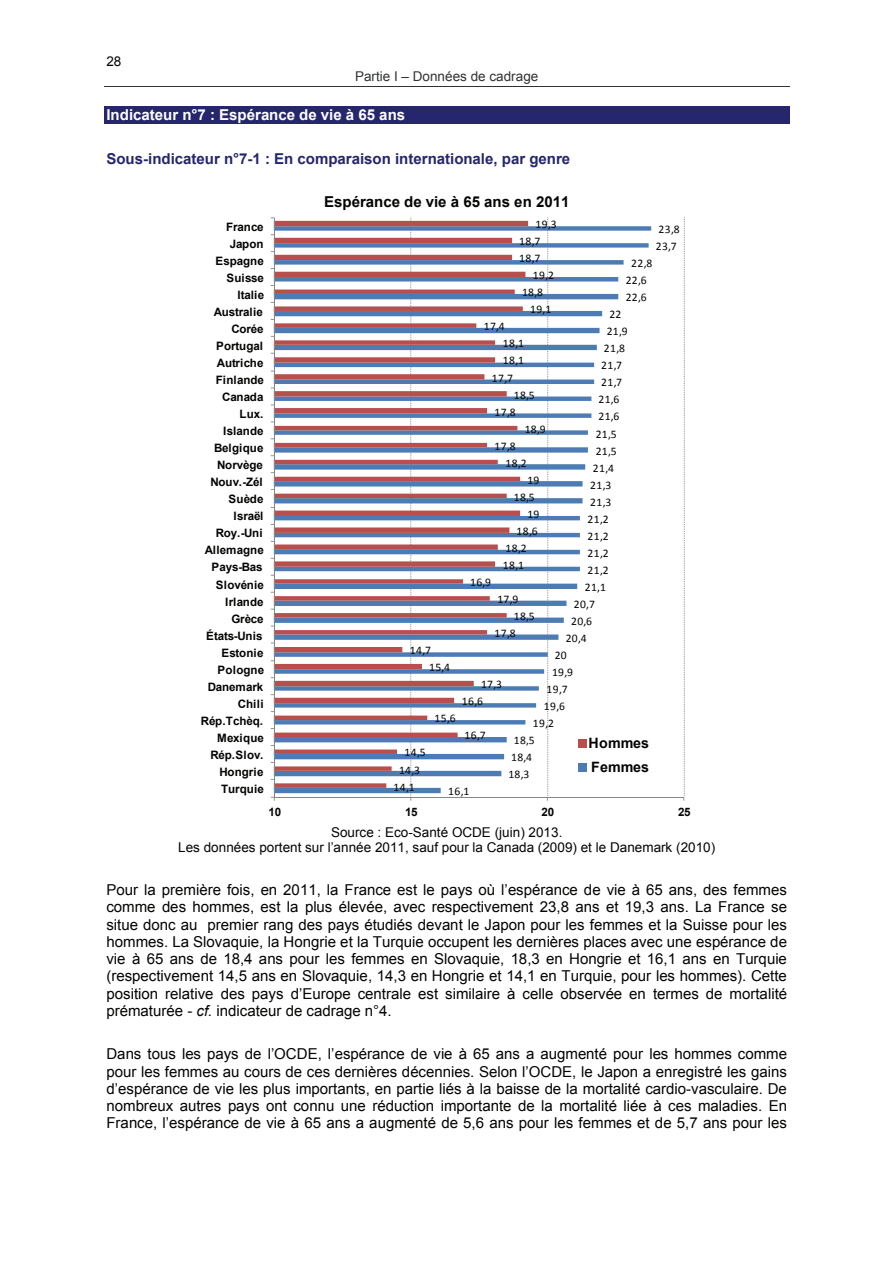
<style>
.page{position:relative;width:893px;height:1263px;background:#fff}
.page>*{position:absolute;margin:0;border:0;box-sizing:border-box;transform-origin:0 0}
.t1{font:15px/17.2px "Arial";color:#040503;text-align:justify}
.t2{font:700 15px "Arial";color:#25266d}
.t3{font:700 15px "Arial";color:#fff}
.t4{font:700 15px "Arial";color:#040503}
.t5{font:700 14.25px/24px "Arial";letter-spacing:.01em;color:#040503}
.t6{font:13.5px/15.5px "Arial";color:#040503;text-align:center}
.t7{font:13.5px "Arial";color:#313332}
.t8{font:11.55px "Calibri";letter-spacing:.03em;color:#040503}
.t9{font:700 11.55px "Arial";color:#040503}
.t10{font:700 11.55px "Arial";letter-spacing:-.02em;color:#040503}
.s1{font-style:italic}
</style>
<div class="page">
<hr style="left:104px;top:86px;width:685px;height:1px;background:#313332">
<div style="left:104px;top:106px;width:685px;height:18px;background:#25266d"></div>
<svg style="left:275px;top:226px;width:376px;height:567px"></svg>
<svg style="left:275px;top:221px;width:253px;height:567px"></svg>
<hr style="left:274px;top:797px;width:409px;height:1px;background:#868687">
<hr style="left:274px;top:218px;width:1px;height:579px;background:#868687">
<div style="left:578px;top:740px;width:8px;height:8px;background:#b94f4c"></div>
<div style="left:578px;top:763px;width:8px;height:9px;background:#4d7cb5"></div>
<p class="t6" style="left:106px;top:53px;width:16px">28</p>
<p class="t7" style="left:355px;top:69px;width:185px">Partie I – Données de cadrage</p>
<p class="t3" style="left:106px;top:107px;width:300px">Indicateur n°7 : Espérance de vie à 65 ans</p>
<p class="t2" style="left:106px;top:150px;width:465px">Sous-indicateur n°7-1 : En comparaison internationale, par genre</p>
<p class="t4" style="left:324px;top:194px;width:247px">Espérance de vie à 65 ans en 2011</p>
<p class="t9" style="left:226px;top:220px;width:39px">France</p>
<p class="t8" style="left:535px;top:219px;width:23px">19,3</p>
<p class="t8" style="left:658px;top:224px;width:23px">23,8</p>
<p class="t9" style="left:230px;top:237px;width:35px">Japon</p>
<p class="t8" style="left:519px;top:236px;width:23px">18,7</p>
<p class="t8" style="left:655px;top:241px;width:23px">23,7</p>
<p class="t9" style="left:215px;top:254px;width:50px">Espagne</p>
<p class="t8" style="left:519px;top:254px;width:23px">18,7</p>
<p class="t8" style="left:631px;top:258px;width:23px">22,8</p>
<p class="t9" style="left:226px;top:271px;width:39px">Suisse</p>
<p class="t8" style="left:533px;top:271px;width:23px">19,2</p>
<p class="t8" style="left:625px;top:275px;width:23px">22,6</p>
<p class="t9" style="left:237px;top:288px;width:28px">Italie</p>
<p class="t8" style="left:522px;top:288px;width:23px">18,8</p>
<p class="t8" style="left:625px;top:293px;width:23px">22,6</p>
<p class="t9" style="left:214px;top:305px;width:51px">Australie</p>
<p class="t8" style="left:530px;top:305px;width:23px">19,1</p>
<p class="t8" style="left:609px;top:310px;width:14px">22</p>
<p class="t9" style="left:231px;top:322px;width:34px">Corée</p>
<p class="t8" style="left:483px;top:322px;width:23px">17,4</p>
<p class="t8" style="left:606px;top:327px;width:23px">21,9</p>
<p class="t9" style="left:216px;top:340px;width:48px">Portugal</p>
<p class="t8" style="left:503px;top:339px;width:23px">18,1</p>
<p class="t8" style="left:604px;top:344px;width:23px">21,8</p>
<p class="t9" style="left:217px;top:357px;width:48px">Autriche</p>
<p class="t8" style="left:503px;top:356px;width:23px">18,1</p>
<p class="t8" style="left:601px;top:361px;width:23px">21,7</p>
<p class="t9" style="left:216px;top:374px;width:50px">Finlande</p>
<p class="t8" style="left:492px;top:373px;width:23px">17,7</p>
<p class="t8" style="left:601px;top:378px;width:23px">21,7</p>
<p class="t9" style="left:222px;top:391px;width:43px">Canada</p>
<p class="t8" style="left:514px;top:390px;width:23px">18,5</p>
<p class="t8" style="left:598px;top:395px;width:23px">21,6</p>
<p class="t9" style="left:239px;top:408px;width:25px">Lux.</p>
<p class="t8" style="left:494px;top:407px;width:23px">17,8</p>
<p class="t8" style="left:598px;top:412px;width:23px">21,6</p>
<p class="t9" style="left:223px;top:425px;width:42px">Islande</p>
<p class="t8" style="left:524px;top:424px;width:23px">18,9</p>
<p class="t8" style="left:595px;top:429px;width:23px">21,5</p>
<p class="t9" style="left:214px;top:442px;width:51px">Belgique</p>
<p class="t8" style="left:494px;top:441px;width:23px">17,8</p>
<p class="t8" style="left:595px;top:446px;width:23px">21,5</p>
<p class="t9" style="left:217px;top:459px;width:47px">Norvège</p>
<p class="t8" style="left:505px;top:458px;width:23px">18,2</p>
<p class="t8" style="left:593px;top:463px;width:23px">21,4</p>
<p class="t9" style="left:210px;top:476px;width:54px">Nouv.-Zél</p>
<p class="t8" style="left:527px;top:475px;width:14px">19</p>
<p class="t8" style="left:590px;top:480px;width:23px">21,3</p>
<p class="t9" style="left:228px;top:493px;width:37px">Suède</p>
<p class="t8" style="left:514px;top:492px;width:23px">18,5</p>
<p class="t8" style="left:590px;top:497px;width:23px">21,3</p>
<p class="t9" style="left:233px;top:510px;width:31px">Israël</p>
<p class="t8" style="left:527px;top:509px;width:14px">19</p>
<p class="t8" style="left:587px;top:514px;width:23px">21,2</p>
<p class="t9" style="left:216px;top:527px;width:48px">Roy.-Uni</p>
<p class="t8" style="left:516px;top:526px;width:23px">18,6</p>
<p class="t8" style="left:587px;top:531px;width:23px">21,2</p>
<p class="t9" style="left:205px;top:544px;width:61px">Allemagne</p>
<p class="t8" style="left:505px;top:543px;width:23px">18,2</p>
<p class="t8" style="left:587px;top:548px;width:23px">21,2</p>
<p class="t9" style="left:211px;top:561px;width:53px">Pays-Bas</p>
<p class="t8" style="left:503px;top:560px;width:23px">18,1</p>
<p class="t8" style="left:587px;top:565px;width:23px">21,2</p>
<p class="t9" style="left:216px;top:578px;width:50px">Slovénie</p>
<p class="t8" style="left:470px;top:577px;width:23px">16,9</p>
<p class="t8" style="left:584px;top:582px;width:23px">21,1</p>
<p class="t9" style="left:225px;top:595px;width:40px">Irlande</p>
<p class="t8" style="left:497px;top:594px;width:23px">17,9</p>
<p class="t8" style="left:574px;top:599px;width:23px">20,7</p>
<p class="t9" style="left:231px;top:612px;width:34px">Grèce</p>
<p class="t8" style="left:514px;top:612px;width:23px">18,5</p>
<p class="t8" style="left:571px;top:616px;width:23px">20,6</p>
<p class="t10" style="left:206px;top:629px;width:58px">États-Unis</p>
<p class="t8" style="left:494px;top:629px;width:23px">17,8</p>
<p class="t8" style="left:565px;top:633px;width:23px">20,4</p>
<p class="t9" style="left:221px;top:646px;width:44px">Estonie</p>
<p class="t8" style="left:410px;top:646px;width:23px">14,7</p>
<p class="t8" style="left:554px;top:650px;width:14px">20</p>
<p class="t9" style="left:218px;top:663px;width:48px">Pologne</p>
<p class="t8" style="left:429px;top:663px;width:23px">15,4</p>
<p class="t8" style="left:552px;top:668px;width:23px">19,9</p>
<p class="t9" style="left:208px;top:680px;width:57px">Danemark</p>
<p class="t8" style="left:481px;top:680px;width:23px">17,3</p>
<p class="t8" style="left:546px;top:685px;width:23px">19,7</p>
<p class="t9" style="left:238px;top:697px;width:27px">Chili</p>
<p class="t8" style="left:462px;top:697px;width:23px">16,6</p>
<p class="t8" style="left:544px;top:702px;width:23px">19,6</p>
<p class="t9" style="left:201px;top:714px;width:64px">Rép.Tchèq.</p>
<p class="t8" style="left:434px;top:714px;width:23px">15,6</p>
<p class="t8" style="left:533px;top:719px;width:23px">19,2</p>
<p class="t9" style="left:217px;top:732px;width:48px">Mexique</p>
<p class="t9" style="left:210px;top:749px;width:55px">Rép.Slov.</p>
<p class="t9" style="left:219px;top:766px;width:45px">Hongrie</p>
<p class="t8" style="left:404px;top:748px;width:23px">14,5</p>
<p class="t8" style="left:399px;top:765px;width:23px">14,3</p>
<p class="t8" style="left:464px;top:731px;width:23px">16,7</p>
<p class="t8" style="left:514px;top:736px;width:23px">18,5</p>
<p class="t8" style="left:511px;top:753px;width:23px">18,4</p>
<p class="t8" style="left:508px;top:770px;width:23px">18,3</p>
<p class="t5" style="left:588px;top:731px;width:62px">Hommes<br>Femmes</p>
<p class="t9" style="left:221px;top:783px;width:44px">Turquie</p>
<p class="t8" style="left:393px;top:782px;width:23px">14,1</p>
<p class="t8" style="left:448px;top:787px;width:23px">16,1</p>
<p class="t9" style="left:268px;top:805px;width:14px">10</p>
<p class="t9" style="left:405px;top:805px;width:14px">15</p>
<p class="t9" style="left:541px;top:805px;width:14px">20</p>
<p class="t9" style="left:678px;top:805px;width:14px">25</p>
<p class="t6" style="left:178px;top:824px;width:538px">Source : Eco-Santé OCDE (juin) 2013.<br>Les données portent sur l’année 2011, sauf pour la Canada (2009) et le Danemark (2010)</p>
<p class="t1" style="left:106px;top:881px;width:682px">Pour la première fois, en 2011, la France est le pays où l’espérance de vie à 65 ans, des femmes comme des hommes, est la plus élevée, avec respectivement 23,8 ans et 19,3 ans. La France se situe donc au premier rang des pays étudiés devant le Japon pour les femmes et la Suisse pour les hommes. La Slovaquie, la Hongrie et la Turquie occupent les dernières places avec une espérance de vie à 65 ans de 18,4 ans pour les femmes en Slovaquie, 18,3 en Hongrie et 16,1 ans en Turquie (respectivement 14,5 ans en Slovaquie, 14,3 en Hongrie et 14,1 en Turquie, pour les hommes). Cette position relative des pays d’Europe centrale est similaire à celle observée en termes de mortalité prématurée - <span class="s1">cf.</span> indicateur de cadrage n°4.</p>
<p class="t1" style="left:106px;top:1046px;width:682px">Dans tous les pays de l’OCDE, l’espérance de vie à 65 ans a augmenté pour les hommes comme pour les femmes au cours de ces dernières décennies. Selon l’OCDE, le Japon a enregistré les gains d’espérance de vie les plus importants, en partie liés à la baisse de la mortalité cardio-vasculaire. De nombreux autres pays ont connu une réduction importante de la mortalité liée à ces maladies. En France, l’espérance de vie à 65 ans a augmenté de 5,6 ans pour les femmes et de 5,7 ans pour les</p>
</div>
